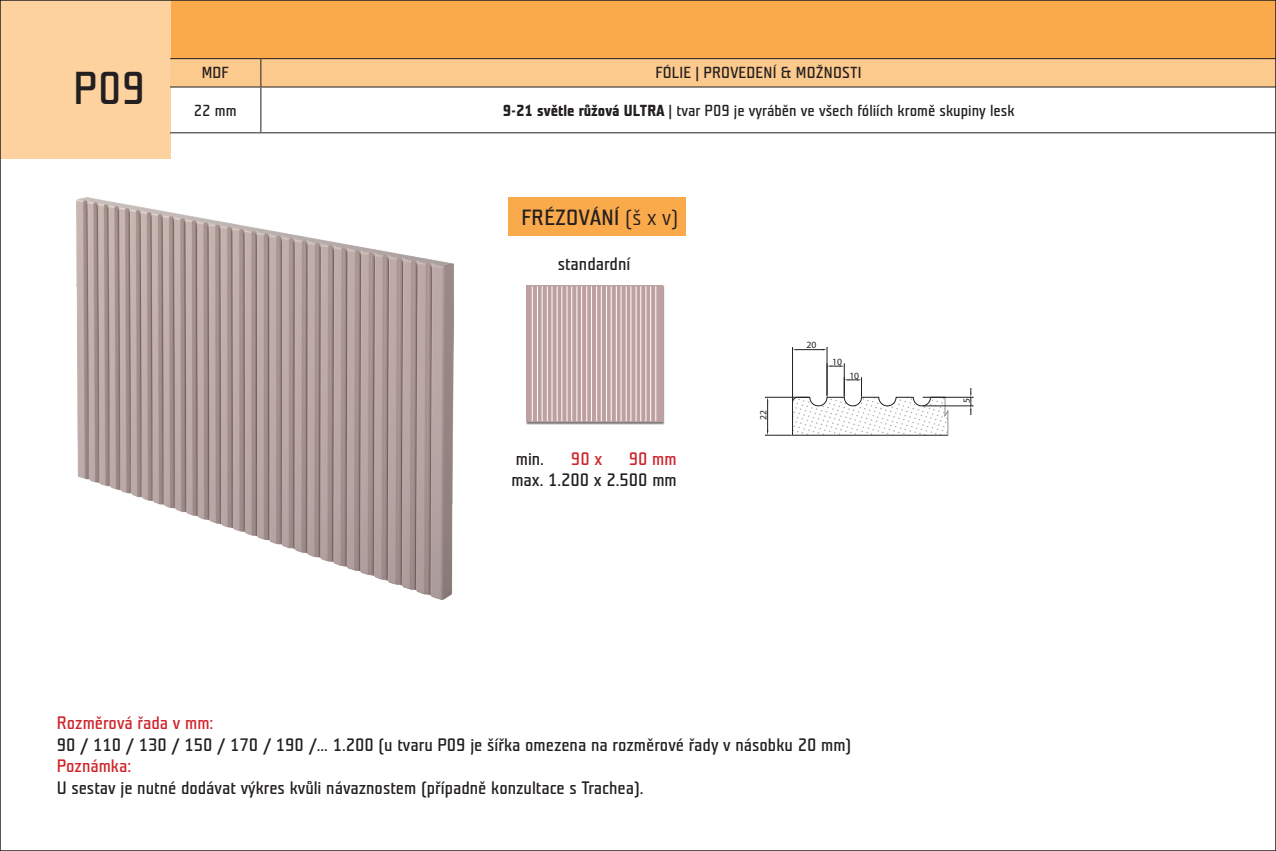
<style>
.page{position:relative;width:1276px;height:851px;background:#fff}
.page>*{position:absolute;margin:0;border:0;box-sizing:border-box;transform-origin:0 0}
.t1{font:46px "Teuton Normal";color:#231f20}
.t2{font:22px "Teuton Normal";letter-spacing:.015em;color:#231f20}
.t3{font:18px "Teuton Normal";color:#231f20}
.t4{font:18px "Teuton Normal";color:#d1232a}
.t5{font:16px "Teuton Normal";color:#231f20}
.t6{font:9.6px "Myriad Pro";letter-spacing:-.005em;color:#231f20}
.s1{font-weight:700}
.s2{font-family:"Teuton Weiss";font-weight:700}
</style>
<div class="page">
<div style="left:142px;top:0;width:1134px;height:60px;background:#faaa4a"></div>
<div style="left:0;top:0;width:170px;height:159px;background:#fdd29f"></div>
<hr style="left:260px;top:87px;width:1px;height:45px;background:#231f20">
<hr style="left:170px;top:132px;width:91px;height:1px;background:#231f20">
<hr style="left:261px;top:132px;width:995px;height:1px;background:#231f20">
<svg style="left:1256px;top:132px;width:18px;height:1px"></svg>
<svg style="left:170px;top:58px;width:1104px;height:29px;background:#f1c188"></svg>
<div style="left:508px;top:197px;width:177px;height:38px;background:#faaa4a"></div>
<hr style="left:923px;top:397px;width:50px;height:1px;background:#231f20">
<hr style="left:923px;top:405px;width:50px;height:1px;background:#231f20">
<svg style="left:970px;top:388px;width:4px;height:27px"></svg>
<hr style="left:792px;top:347px;width:1px;height:54px;background:#231f20">
<hr style="left:826px;top:347px;width:1px;height:49px;background:#231f20">
<svg style="left:792px;top:347px;width:36px;height:3px"></svg>
<hr style="left:844px;top:364px;width:1px;height:32px;background:#231f20">
<svg style="left:827px;top:363px;width:18px;height:4px"></svg>
<svg style="left:765px;top:377px;width:183px;height:59px"></svg>
<div style="left:526px;top:285px;width:138px;height:139px;background:#231f20;opacity:.6"></div>
<svg style="left:526px;top:285px;width:136px;height:137px;background:#c1a5a5"></svg>
<hr style="left:576px;top:286px;width:1px;height:135px;background:#fff">
<hr style="left:571px;top:286px;width:1px;height:135px;background:#fff">
<hr style="left:567px;top:286px;width:1px;height:135px;background:#fff">
<hr style="left:561px;top:286px;width:1px;height:135px;background:#fff">
<hr style="left:557px;top:286px;width:1px;height:135px;background:#fff">
<hr style="left:551px;top:286px;width:1px;height:135px;background:#fff">
<hr style="left:547px;top:286px;width:1px;height:135px;background:#fff">
<hr style="left:542px;top:286px;width:1px;height:135px;background:#fff">
<hr style="left:537px;top:286px;width:1px;height:135px;background:#fff">
<hr style="left:532px;top:286px;width:1px;height:135px;background:#fff">
<hr style="left:626px;top:286px;width:1px;height:135px;background:#fff">
<hr style="left:621px;top:286px;width:1px;height:135px;background:#fff">
<hr style="left:616px;top:286px;width:1px;height:135px;background:#fff">
<hr style="left:611px;top:286px;width:1px;height:135px;background:#fff">
<hr style="left:606px;top:286px;width:1px;height:135px;background:#fff">
<hr style="left:601px;top:286px;width:1px;height:135px;background:#fff">
<hr style="left:596px;top:286px;width:1px;height:135px;background:#fff">
<hr style="left:591px;top:286px;width:1px;height:135px;background:#fff">
<hr style="left:586px;top:286px;width:1px;height:135px;background:#fff">
<hr style="left:581px;top:286px;width:1px;height:135px;background:#fff">
<hr style="left:655px;top:286px;width:1px;height:135px;background:#fff">
<hr style="left:650px;top:286px;width:1px;height:135px;background:#fff">
<hr style="left:645px;top:286px;width:1px;height:135px;background:#fff">
<hr style="left:640px;top:286px;width:1px;height:135px;background:#fff">
<hr style="left:636px;top:286px;width:1px;height:135px;background:#fff">
<hr style="left:630px;top:286px;width:1px;height:135px;background:#fff">
<img style="left:77px;top:197px;width:376px;height:402px">
<h1 class="t1" style="left:73px;top:65px;width:74px">P09</h1>
<p class="t5" style="left:202px;top:65px;width:28px">MDF</p>
<p class="t5" style="left:655px;top:65px;width:208px">FÓLIE | PROVEDENÍ &amp; MOŽNOSTI</p>
<p class="t5" style="left:194px;top:102px;width:44px">22 mm</p>
<p class="t5" style="left:503px;top:102px;width:513px"><span class="s1">9-21 světle růžová ULTRA</span> | tvar P09 je vyráběn ve všech fóliích kromě skupiny lesk</p>
<p class="t2" style="left:521px;top:207px;width:158px">FRÉZOVÁNÍ <span class="s2">(š x v)</span></p>
<p class="t3" style="left:558px;top:255px;width:74px">standardní</p>
<p class="t3" style="left:516px;top:449px;width:30px">min.</p>
<p class="t4" style="left:571px;top:449px;width:33px">90 x</p>
<p class="t4" style="left:629px;top:449px;width:49px">90 mm</p>
<p class="t3" style="left:511px;top:471px;width:167px">max. 1.200 x 2.500 mm</p>
<p class="t6" style="left:757px;top:419px;width:11px;rotate:-90deg">22</p>
<p class="t6" style="left:806px;top:339px;width:11px">20</p>
<p class="t6" style="left:832px;top:356px;width:11px">10</p>
<p class="t6" style="left:849px;top:369px;width:11px">10</p>
<p class="t4" style="left:57px;top:713px;width:158px">Rozměrová řada v mm:</p>
<p class="t3" style="left:57px;top:735px;width:796px">90 / 110 / 130 / 150 / 170 / 190 /... 1.200 (u tvaru P09 je šířka omezena na rozměrové řady v násobku 20 mm)</p>
<p class="t4" style="left:57px;top:756px;width:76px">Poznámka:</p>
<p class="t3" style="left:57px;top:778px;width:588px">U sestav je nutné dodávat výkres kvůli návaznostem (případně konzultace s Trachea).</p>
<p class="t6" style="left:960px;top:403px;width:6px;rotate:-90deg">5</p>
</div>
